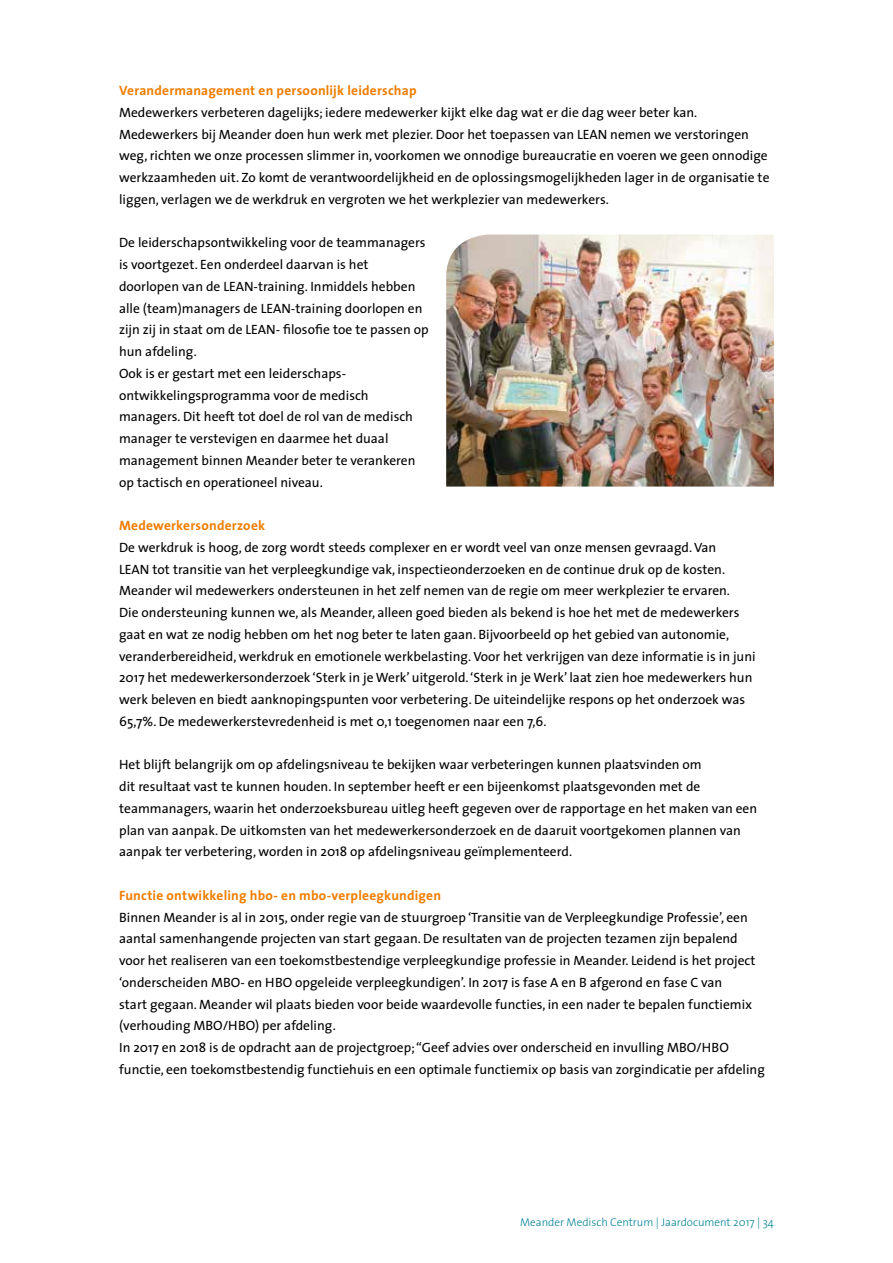
<style>
.page{position:relative;width:893px;height:1263px;background:#fff}
.page>*{position:absolute;margin:0;border:0;box-sizing:border-box;transform-origin:0 0}
.t1{font:13.5px/21.8px "The Sans";color:#000}
.t2{font:700 13.5px "The Sans";letter-spacing:.015em;color:#ef7d00}
.t3{font:300 11.25px "The Sans";color:#008296}
</style>
<div class="page">
<img style="left:446px;top:235px;width:328px;height:252px">
<p class="t2" style="left:119px;top:79px;width:299px">Verandermanagement en persoonlijk leiderschap</p>
<p class="t1" style="left:119px;top:101px;width:652px">Medewerkers verbeteren dagelijks; iedere medewerker kijkt elke dag wat er die dag weer beter kan.<br>Medewerkers bij Meander doen hun werk met plezier. Door het toepassen van LEAN nemen we verstoringen weg, richten we onze processen slimmer in, voorkomen we onnodige bureaucratie en voeren we geen onnodige werkzaamheden uit. Zo komt de verantwoordelijkheid en de oplossingsmogelijkheden lager in de organisatie te liggen, verlagen we de werkdruk en vergroten we het werkplezier van medewerkers.</p>
<p class="t1" style="left:119px;top:231px;width:311px">De leiderschapsontwikkeling voor de teammanagers is voortgezet. Een onderdeel daarvan is het doorlopen van de LEAN-training. Inmiddels hebben alle (team)managers de LEAN-training doorlopen en zijn zij in staat om de LEAN- filosofie toe te passen op hun afdeling.<br>Ook is er gestart met een leiderschaps&shy;ontwikkelingsprogramma voor de medisch managers. Dit heeft tot doel de rol van de medisch manager te verstevigen en daarmee het duaal management binnen Meander beter te verankeren op tactisch en operationeel niveau.</p>
<p class="t2" style="left:119px;top:514px;width:148px">Medewerkersonderzoek</p>
<p class="t1" style="left:119px;top:536px;width:638px">De werkdruk is hoog, de zorg wordt steeds complexer en er wordt veel van onze mensen gevraagd.Van<br>LEAN tot transitie van het verpleegkundige vak, inspectieonderzoeken en de continue druk op de kosten.<br>Meander wil medewerkers ondersteunen in het zelf nemen van de regie om meer werkplezier te ervaren.<br>Die ondersteuning kunnen we, als Meander, alleen goed bieden als bekend is hoe het met de medewerkers gaat en wat ze nodig hebben om het nog beter te laten gaan. Bijvoorbeeld op het gebied van autonomie, veranderbereidheid, werkdruk en emotionele werkbelasting.Voor het verkrijgen van deze informatie is in juni 2017 het medewerkersonderzoek ‘Sterk in je Werk’ uitgerold.‘Sterk in je Werk’ laat zien hoe medewerkers hun werk beleven en biedt aanknopingspunten voor verbetering. De uiteindelijke respons op het onderzoek was 65,7%. De medewerkerstevredenheid is met 0,1 toegenomen naar een 7,6.</p>
<p class="t1" style="left:119px;top:753px;width:639px">Het blijft belangrijk om op afdelingsniveau te bekijken waar verbeteringen kunnen plaatsvinden om<br>dit resultaat vast te kunnen houden. In september heeft er een bijeenkomst plaatsgevonden met de teammanagers, waarin het onderzoeksbureau uitleg heeft gegeven over de rapportage en het maken van een plan van aanpak. De uitkomsten van het medewerkersonderzoek en de daaruit voortgekomen plannen van aanpak ter verbetering, worden in 2018 op afdelingsniveau geïmplementeerd.</p>
<p class="t2" style="left:119px;top:884px;width:323px">Functie ontwikkeling hbo- en mbo-verpleegkundigen</p>
<p class="t1" style="left:119px;top:906px;width:647px">Binnen Meander is al in 2015, onder regie van de stuurgroep ‘Transitie van de Verpleegkundige Professie’, een aantal samenhangende projecten van start gegaan. De resultaten van de projecten tezamen zijn bepalend voor het realiseren van een toekomstbestendige verpleegkundige professie in Meander. Leidend is het project ‘onderscheiden MBO- en HBO opgeleide verpleegkundigen’. In 2017 is fase A en B afgerond en fase C van<br>start gegaan. Meander wil plaats bieden voor beide waardevolle functies, in een nader te bepalen functiemix (verhouding MBO/HBO) per afdeling.<br>In 2017 en 2018 is de opdracht aan de projectgroep;“Geef advies over onderscheid en invulling MBO/HBO functie, een toekomstbestendig functiehuis en een optimale functiemix op basis van zorgindicatie per afdeling</p>
<p class="t3" style="left:520px;top:1213px;width:255px">Meander Medisch Centrum | Jaardocument 2017 | 34</p>
</div>
